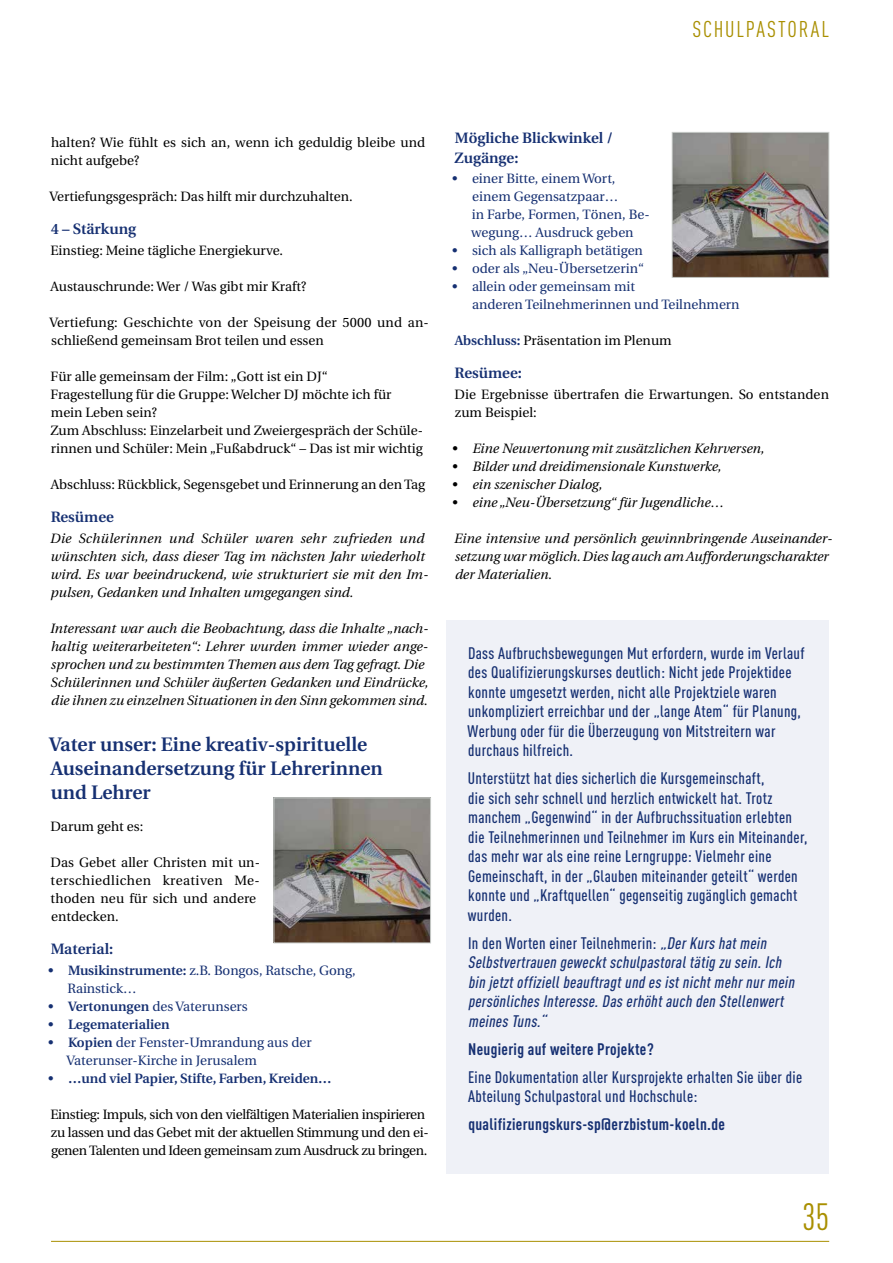
<style>
.page{position:relative;width:893px;height:1263px;background:#fff}
.page>*{position:absolute;margin:0;border:0;box-sizing:border-box;transform-origin:0 0}
.t1{font:37.5px "DIN Cond";color:#a98f00}
.t2{font:22.5px "DIN Cond";letter-spacing:.08em;color:#a98f00}
.t3{font:600 19.5px/24px "Utopia";color:#163072}
.t4{font:500 16.5px/19.5px "DIN Cond";letter-spacing:.02em;color:#163072}
.t5{font:italic 500 16.5px/19.5px "DIN Cond";color:#163072}
.t6{font:700 16.5px "DIN Cond";letter-spacing:.02em;color:#163072}
.t7{font:600 15px/19.5px "Utopia";color:#163072}
.t8{font:13.5px/18px "Utopia";color:#000}
.t9{font:italic 13.5px/18px "Utopia";color:#000}
.t10{font:13.5px/18px "Utopia";color:#163072}
.t11{font:13.5px/18px "Utopia";letter-spacing:-.025em;color:#000}
.t12{font:600 13.5px "Utopia";color:#163072}
.s1{font-weight:600}
.s2{font-weight:400}
.s3{font-weight:600;color:#163072}
.s4{font-style:normal}
</style>
<div class="page">
<hr style="left:51px;top:1241px;width:778px;height:1px;background:#a98f00">
<div style="left:446px;top:620px;width:383px;height:554px;background:#eff1f7"></div>
<img style="left:276px;top:799px;width:153px;height:142px">
<div style="left:274px;top:797px;width:157px;height:146px;border:1px solid #c8ccc9"></div>
<img style="left:674px;top:134px;width:153px;height:142px">
<div style="left:672px;top:132px;width:157px;height:146px;border:1px solid #c8ccc9"></div>
<h2 class="t2" style="left:692px;top:14px;width:138px">SCHULPASTORAL</h2>
<p class="t8" style="left:51px;top:134px;width:376px">halten? Wie fühlt es sich an, wenn ich geduldig bleibe und nicht aufgebe?</p>
<p class="t8" style="left:49px;top:188px;width:305px">Vertiefungsgespräch: Das hilft mir durchzuhalten.</p>
<p class="t7" style="left:51px;top:219px;width:87px">4 – Stärkung</p>
<p class="t8" style="left:51px;top:242px;width:234px">Einstieg: Meine tägliche Energiekurve.</p>
<p class="t8" style="left:51px;top:278px;width:257px">Austauschrunde: Wer / Was gibt mir Kraft?</p>
<p class="t8" style="left:49px;top:314px;width:381px">Vertiefung: Geschichte von der Speisung der 5000 und an&shy;schließend gemeinsam Brot teilen und essen</p>
<p class="t8" style="left:50px;top:368px;width:374px">Für alle gemeinsam der Film: „Gott ist ein DJ“<br>Fragestellung für die Gruppe: Welcher DJ möchte ich für mein Leben sein?<br>Zum Abschluss: Einzelarbeit und Zweiergespräch der Schüle&shy;rinnen und Schüler: Mein „Fußabdruck“ – Das ist mir wichtig</p>
<p class="t8" style="left:51px;top:476px;width:376px">Abschluss: Rückblick, Segensgebet und Erinnerung an den Tag</p>
<p class="t7" style="left:51px;top:507px;width:65px">Resümee</p>
<p class="t9" style="left:50px;top:530px;width:380px">Die Schülerinnen und Schüler waren sehr zufrieden und wünschten sich, dass dieser Tag im nächsten Jahr wiederholt wird. Es war beeindruckend, wie strukturiert sie mit den Im&shy;pulsen, Gedanken und Inhalten umgegangen sind.</p>
<p class="t9" style="left:50px;top:620px;width:380px">Interessant war auch die Beobachtung, dass die Inhalte „nach&shy;haltig weiterarbeiteten“: Lehrer wurden immer wieder ange&shy;sprochen und zu bestimmten Themen aus dem Tag gefragt. Die Schülerinnen und Schüler äußerten Gedanken und Eindrücke, die ihnen zu einzelnen Situationen in den Sinn gekommen sind.</p>
<h3 class="t3" style="left:49px;top:732px;width:335px">Vater unser: Eine kreativ-spirituelle<br>Auseinandersetzung für Lehrerinnen und Lehrer</h3>
<p class="t8" style="left:51px;top:818px;width:94px">Darum geht es:</p>
<p class="t8" style="left:51px;top:854px;width:211px">Das Gebet aller Christen mit un&shy;terschiedlichen kreativen Me&shy;thoden neu für sich und andere entdecken.</p>
<p class="t7" style="left:51px;top:939px;width:64px">Material:</p>
<p class="t10" style="left:68px;top:962px;width:290px;text-indent:-19px">• <span class="s1">Musikinstrumente:</span> z.B. Bongos, Ratsche, Gong,<br>Rainstick…</p>
<p class="t10" style="left:48px;top:998px;width:201px">• <span class="s1">Vertonungen</span> des Vaterunsers</p>
<p class="t12" style="left:48px;top:1017px;width:123px"><span class="s2">•</span> Legematerialien</p>
<p class="t10" style="left:66px;top:1034px;width:247px;text-indent:-18px">• <span class="s1">Kopien</span> der Fenster-Umrandung aus der<br>Vaterunser-Kirche in Jerusalem</p>
<p class="t12" style="left:48px;top:1071px;width:285px"><span class="s2">•</span> …und viel Papier, Stifte, Farben, Kreiden…</p>
<p class="t11" style="left:51px;top:1106px;width:380px">Einstieg: Impuls, sich von den vielfältigen Materialien inspirieren zu lassen und das Gebet mit der aktuellen Stimmung und den ei&shy;genen Talenten und Ideen gemeinsam zum Ausdruck zu bringen.</p>
<p class="t7" style="left:455px;top:129px;width:160px">Mögliche Blickwinkel /<br>Zugänge:</p>
<p class="t10" style="left:471px;top:170px;width:180px;text-indent:-19px">• einer Bitte, einem Wort, einem Gegensatzpaar…<br>in Farbe, Formen, Tönen, Be&shy;wegung… Ausdruck geben</p>
<p class="t10" style="left:452px;top:242px;width:192px">• sich als Kalligraph betätigen</p>
<p class="t10" style="left:452px;top:260px;width:194px">• oder als „Neu-Übersetzerin“</p>
<p class="t10" style="left:472px;top:278px;width:269px;text-indent:-20px">• allein oder gemeinsam mit<br>anderen Teilnehmerinnen und Teilnehmern</p>
<p class="t8" style="left:455px;top:332px;width:218px"><span class="s3">Abschluss:</span> Präsentation im Plenum</p>
<p class="t7" style="left:455px;top:363px;width:69px">Resümee:</p>
<p class="t8" style="left:454px;top:386px;width:376px">Die Ergebnisse übertrafen die Erwartungen. So entstanden zum Beispiel:</p>
<p class="t9" style="left:451px;top:440px;width:314px">• Eine Neuvertonung mit zusätzlichen Kehrversen,</p>
<p class="t9" style="left:451px;top:458px;width:272px">• Bilder und dreidimensionale Kunstwerke,</p>
<p class="t9" style="left:451px;top:476px;width:152px">• ein szenischer Dialog,</p>
<p class="t9" style="left:451px;top:494px;width:274px">• eine „Neu-Übersetzung“ für Jugendliche…</p>
<p class="t9" style="left:454px;top:530px;width:380px">Eine intensive und persönlich gewinnbringende Auseinander&shy;setzung war möglich. Dies lag auch am Aufforderungscharakter der Materialien.</p>
<p class="t4" style="left:468px;top:642px;width:338px">Dass Aufbruchsbewegungen Mut erfordern, wurde im Verlauf des Qualifizierungskurses deutlich: Nicht jede Projektidee konnte umgesetzt werden, nicht alle Projektziele waren unkompliziert erreichbar und der „lange Atem“ für Planung, Werbung oder für die Überzeugung von Mitstreitern war durchaus hilfreich.</p>
<p class="t4" style="left:468px;top:768px;width:341px">Unterstützt hat dies sicherlich die Kursgemeinschaft,<br>die sich sehr schnell und herzlich entwickelt hat. Trotz manchem „Gegenwind“ in der Aufbruchssituation erlebten die Teilnehmerinnen und Teilnehmer im Kurs ein Miteinander, das mehr war als eine reine Lerngruppe: Vielmehr eine Gemeinschaft, in der „Glauben miteinander geteilt“ werden konnte und „Kraftquellen“ gegenseitig zugänglich gemacht wurden.</p>
<p class="t5" style="left:468px;top:932px;width:332px"><span class="s4">In den Worten einer Teilnehmerin:</span> „DerKurs hatmein Selbstvertrauen gewecktschulpastoraltätig zu sein.Ich bin jetztoffiziellbeauftragtund es istnichtmehrnurmein persönliches Interesse.Das erhöhtauch den Stellenwert meines Tuns.“</p>
<p class="t6" style="left:468px;top:1038px;width:187px">Neugierig auf weitere Projekte?</p>
<p class="t4" style="left:468px;top:1066px;width:336px">Eine Dokumentation aller Kursprojekte erhalten Sie über die<br>Abteilung Schulpastoral und Hochschule:</p>
<p class="t6" style="left:468px;top:1113px;width:258px">qualifizierungskurs-sp@erzbistum-koeln.de</p>
<h1 class="t1" style="left:802px;top:1191px;width:29px">35</h1>
</div>
